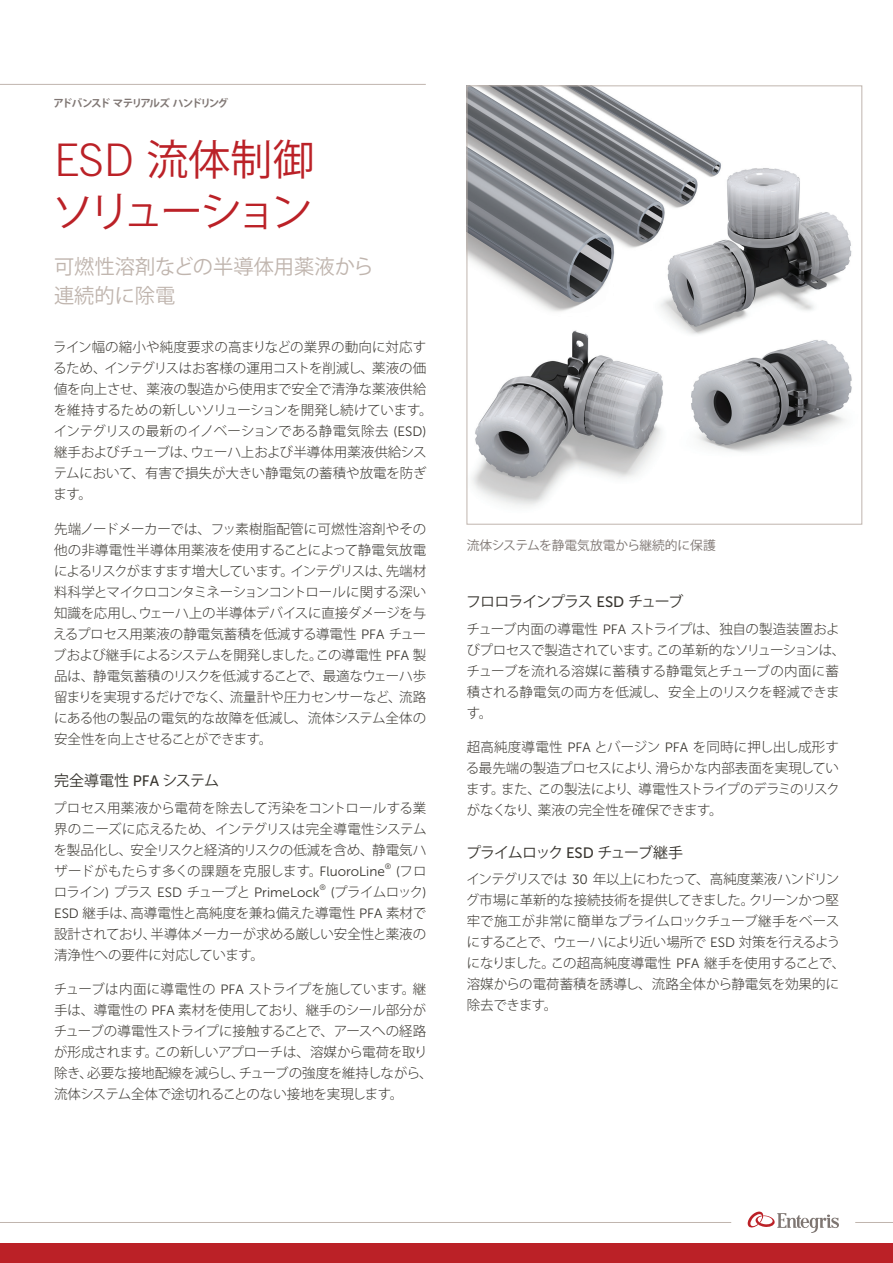
<style>
.page{position:relative;width:893px;height:1263px;background:#fff}
.page>*{position:absolute;margin:0;border:0;box-sizing:border-box;transform-origin:0 0}
.t1{font:42px/52.5px "Koz Go Pro";letter-spacing:-.09em;color:#bb2127}
.t2{font:20.25px/28.5px "Koz Go Pro";color:#c0b5ae}
.t3{font:15px "Koz Go Pro";letter-spacing:-.07em;color:#38352f}
.t4{font:15px "Koz Go Pro";color:#38352f}
.t5{font:300 13.5px/21px "Koz Go Pro";letter-spacing:-.015em;color:#38352f}
.t6{font:13.5px "Museo Sans 300";color:#38352f}
.t7{font:12.75px "Koz Go Pro";color:#7e7672}
.t8{font:700 10.5px "Koz Go Pro";letter-spacing:-.12em;color:#7f7673}
.t9{font:7.8px "Museo Sans 300";color:#38352f}
.s1{font-family:"Trade Gothic LT Std";font-weight:300;font-size:45px}
.s2{font-family:"Museo Sans 300";font-weight:400}
.s3{font-family:"Museo Sans 500"}
.s4{font-family:"Koz Go Pro";font-weight:300}
</style>
<div class="page">
<div style="left:0;top:1243px;width:893px;height:20px;background:#bb2127"></div>
<hr style="left:855px;top:1222px;width:38px;height:1px;background:#c0b5ae">
<hr style="left:0;top:1222px;width:731px;height:1px;background:#c0b5ae">
<svg style="left:748px;top:1211px;width:91px;height:22px"></svg>
<hr style="left:0;top:84px;width:426px;height:1px;background:#c0b5ae">
<img style="left:469px;top:88px;width:383px;height:418px">
<p class="t8" style="left:53px;top:96px;width:177px">アドバンスドマテリアルズハンドリング</p>
<h1 class="t1" style="left:52px;top:134px;width:264px"><span class="s1">ESD</span> 流体制御ソリューション</h1>
<h2 class="t2" style="left:54px;top:253px;width:321px">可燃性溶剤などの半導体用薬液から連続的に除電</h2>
<p class="t5" style="left:53px;top:337px;width:381px">ライン幅の縮小や純度要求の高まりなどの業界の動向に対応するため、インテグリスはお客様の運用コストを削減し、薬液の価値を向上させ、薬液の製造から使用まで安全で清浄な薬液供給を維持するための新しいソリューションを開発し続けています。インテグリスの最新のイノベーションである静電気除去 <span class="s2">(ESD)</span>継手およびチューブは、ウェーハ上および半導体用薬液供給システムにおいて、有害で損失が大きい静電気の蓄積や放電を防ぎます。</p>
<p class="t5" style="left:53px;top:518px;width:375px;text-align:justify">先端ノードメーカーでは、フッ素樹脂配管に可燃性溶剤やその他の非導電性半導体用薬液を使用することによって静電気放電によるリスクがますます増大しています。インテグリスは、先端材料科学とマイクロコンタミネーションコントロールに関する深い知識を応用し、ウェーハ上の半導体デバイスに直接ダメージを与えるプロセス用薬液の静電気蓄積を低減する導電性 <span class="s2">PFA</span> チューブおよび継手によるシステムを開発しました。この導電性 <span class="s2">PFA</span> 製品は、静電気蓄積のリスクを低減することで、最適なウェーハ歩留まりを実現するだけでなく、流量計や圧力センサーなど、流路にある他の製品の電気的な故障を低減し、流体システム全体の安全性を向上させることができます。</p>
<p class="t4" style="left:54px;top:771px;width:166px">完全導電性 <span class="s3">PFA</span> システム</p>
<p class="t5" style="left:53px;top:797px;width:375px;text-align:justify">プロセス用薬液から電荷を除去して汚染をコントロールする業界のニーズに応えるため、インテグリスは完全導電性システムを製品化し、安全リスクと経済的リスクの低減を含め、静電気ハザードがもたらす多くの課題を克服します。<span class="s2">FluoroLine</span></p>
<p class="t9" style="left:385px;top:862px;width:8px">®</p>
<p class="t5" style="left:396px;top:860px;width:32px"><span class="s2">(</span>フロ</p>
<p class="t6" style="left:54px;top:885px;width:267px"><span class="s4">ロライン</span>) <span class="s4">プラス</span> ESD <span class="s4">チューブと</span> PrimeLock</p>
<p class="t9" style="left:320px;top:883px;width:8px">®</p>
<p class="t5" style="left:54px;top:881px;width:374px;text-align:justify;text-indent:277px"><span class="s2">(</span>プライムロック<span class="s2">)<br>ESD</span> 継手は、高導電性と高純度を兼ね備えた導電性 <span class="s2">PFA</span> 素材で設計されており、半導体メーカーが求める厳しい安全性と薬液の清浄性への要件に対応しています。</p>
<p class="t5" style="left:54px;top:979px;width:380px">チューブは内面に導電性の <span class="s2">PFA</span> ストライプを施しています。継手は、導電性の <span class="s2">PFA</span> 素材を使用しており、継手のシール部分がチューブの導電性ストライプに接触することで、アースへの経路が形成されます。この新しいアプローチは、溶媒から電荷を取り除き、必要な接地配線を減らし、チューブの強度を維持しながら、流体システム全体で途切れることのない接地を実現します。</p>
<p class="t7" style="left:467px;top:537px;width:251px">流体システムを静電気放電から継続的に保護</p>
<p class="t3" style="left:466px;top:592px;width:219px">フロロラインプラス <span class="s3">ESD</span> チューブ</p>
<p class="t5" style="left:467px;top:618px;width:380px">チューブ内面の導電性 <span class="s2">PFA</span> ストライプは、独自の製造装置およびプロセスで製造されています。この革新的なソリューションは、チューブを流れる溶媒に蓄積する静電気とチューブの内面に蓄積される静電気の両方を低減し、安全上のリスクを軽減できます。</p>
<p class="t5" style="left:466px;top:737px;width:376px;text-align:justify">超高純度導電性 <span class="s2">PFA</span> とバージン <span class="s2">PFA</span> を同時に押し出し成形する最先端の製造プロセスにより、滑らかな内部表面を実現しています。また、この製法により、導電性ストライプのデラミのリスクがなくなり、薬液の完全性を確保できます。</p>
<p class="t3" style="left:466px;top:843px;width:219px">プライムロック <span class="s3">ESD</span> チューブ継手</p>
<p class="t5" style="left:466px;top:869px;width:381px">インテグリスでは <span class="s2">30</span> 年以上にわたって、高純度薬液ハンドリング市場に革新的な接続技術を提供してきました。クリーンかつ堅牢で施工が非常に簡単なプライムロックチューブ継手をベースにすることで、ウェーハにより近い場所で <span class="s2">ESD</span> 対策を行えるようになりました。この超高純度導電性 <span class="s2">PFA</span> 継手を使用することで、溶媒からの電荷蓄積を誘導し、流路全体から静電気を効果的に除去できます。</p>
</div>
